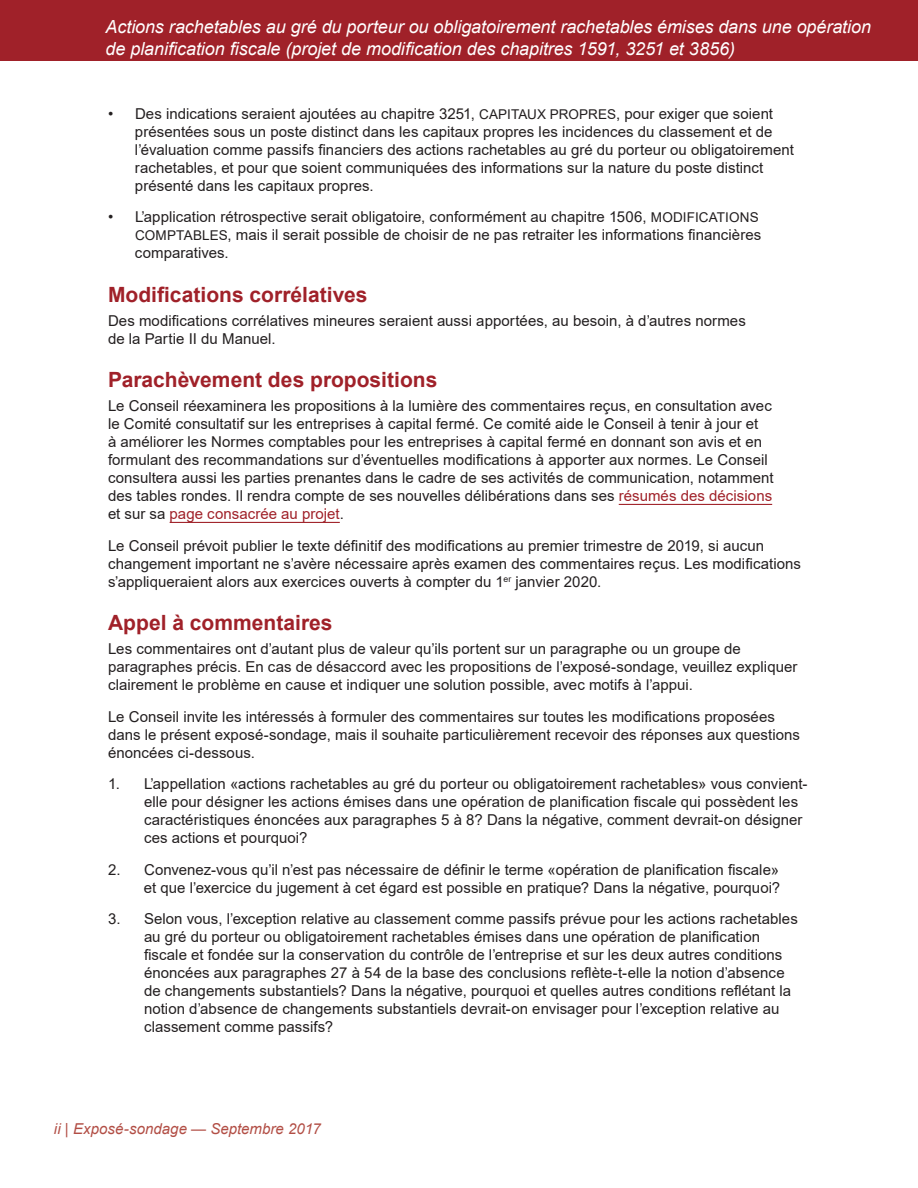
<style>
.page{position:relative;width:918px;height:1188px;background:#fff}
.page>*{position:absolute;margin:0;border:0;box-sizing:border-box;transform-origin:0 0}
.Pre_Content_-_Head_2{font:700 21px "Arial";color:#a02129}
.t1{font:italic 18px/21.6px "Arial";letter-spacing:-.005em;color:#fff}
.Pre_Content{font:15px/18px "Arial";letter-spacing:.005em;color:#231f20}
.Pre_Content_numbered{font:15px/18px "Arial";letter-spacing:.005em;color:#231f20}
.t2{font:italic 15px "Arial";color:#b24e45}
.s1{font-size:13.5px}
.s2{color:#a02129}
.s3{font-style:normal}
</style>
<div class="page">
<div style="left:0;top:0;width:918px;height:61px;background:#a02129"></div>
<hr style="left:619px;top:504px;width:153px;height:1px;background:#a02129">
<hr style="left:170px;top:522px;width:170px;height:1px;background:#a02129">
<p class="t1" style="left:106px;top:16px;width:767px">Actions rachetables au gré du porteur ou obligatoirement rachetables émises dans une opération de planification fiscale (projet de modification des chapitres 1591, 3251 et 3856)</p>
<p class="Pre_Content" style="left:135px;top:105px;width:660px;text-indent:-27px">• Des indications seraient ajoutées au chapitre 3251, <span class="s1">CAPITAUX PROPRES</span>, pour exiger que soient présentées sous un poste distinct dans les capitaux propres les incidences du classement et de l’évaluation comme passifs financiers des actions rachetables au gré du porteur ou obligatoirement rachetables, et pour que soient communiquées des informations sur la nature du poste distinct présenté dans les capitaux propres.</p>
<p class="Pre_Content" style="left:135px;top:208px;width:628px;text-indent:-27px">• L’application rétrospective serait obligatoire, conformément au chapitre 1506, <span class="s1">MODIFICATIONS<br>COMPTABLES</span>, mais il serait possible de choisir de ne pas retraiter les informations financières comparatives.</p>
<p class="Pre_Content_-_Head_2" style="left:108px;top:280px;width:261px">Modifications corrélatives</p>
<p class="Pre_Content" style="left:108px;top:312px;width:639px">Des modifications corrélatives mineures seraient aussi apportées, au besoin, à d’autres normes de la Partie II du Manuel.</p>
<p class="Pre_Content_-_Head_2" style="left:108px;top:365px;width:331px">Parachèvement des propositions</p>
<p class="Pre_Content" style="left:108px;top:397px;width:667px">Le Conseil réexaminera les propositions à la lumière des commentaires reçus, en consultation avec le Comité consultatif sur les entreprises à capital fermé. Ce comité aide le Conseil à tenir à jour et<br>à améliorer les Normes comptables pour les entreprises à capital fermé en donnant son avis et en formulant des recommandations sur d’éventuelles modifications à apporter aux normes. Le Conseil consultera aussi les parties prenantes dans le cadre de ses activités de communication, notamment des tables rondes. Il rendra compte de ses nouvelles délibérations dans ses <span class="s2">résumés des décisions </span>et sur sa <span class="s2">page consacrée au projet</span>.</p>
<p class="Pre_Content" style="left:108px;top:537px;width:695px">Le Conseil prévoit publier le texte définitif des modifications au premier trimestre de 2019, si aucun changement important ne s’avère nécessaire après examen des commentaires reçus. Les modifications s’appliqueraient alors aux exercices ouverts à compter du 1<sup>er</sup> janvier 2020.</p>
<p class="Pre_Content_-_Head_2" style="left:108px;top:608px;width:226px">Appel à commentaires</p>
<p class="Pre_Content" style="left:108px;top:640px;width:691px">Les commentaires ont d’autant plus de valeur qu’ils portent sur un paragraphe ou un groupe de paragraphes précis. En cas de désaccord avec les propositions de l’exposé-sondage, veuillez expliquer clairement le problème en cause et indiquer une solution possible, avec motifs à l’appui.</p>
<p class="Pre_Content" style="left:108px;top:708px;width:694px">Le Conseil invite les intéressés à formuler des commentaires sur toutes les modifications proposées dans le présent exposé-sondage, mais il souhaite particulièrement recevoir des réponses aux questions énoncées ci-dessous.</p>
<p class="Pre_Content_numbered" style="left:144px;top:775px;width:665px;text-indent:-36px">1. L’appellation «actions rachetables au gré du porteur ou obligatoirement rachetables» vous convient&shy;elle pour désigner les actions émises dans une opération de planification fiscale qui possèdent les caractéristiques énoncées aux paragraphes 5 à 8? Dans la négative, comment devrait-on désigner ces actions et pourquoi?</p>
<p class="Pre_Content_numbered" style="left:108px;top:861px;width:674px;text-align:right">2. Convenez-vous qu’il n’est pas nécessaire de définir le terme «opération de planification fiscale» et que l’exercice du jugement à cet égard est possible en pratique? Dans la négative, pourquoi?</p>
<p class="Pre_Content_numbered" style="left:144px;top:910px;width:655px;text-indent:-36px">3. Selon vous, l’exception relative au classement comme passifs prévue pour les actions rachetables au gré du porteur ou obligatoirement rachetables émises dans une opération de planification fiscale et fondée sur la conservation du contrôle de l’entreprise et sur les deux autres conditions énoncées aux paragraphes 27 à 54 de la base des conclusions reflète-t-elle la notion d’absence de changements substantiels? Dans la négative, pourquoi et quelles autres conditions reflétant la notion d’absence de changements substantiels devrait-on envisager pour l’exception relative au classement comme passifs?</p>
<p class="t2" style="left:54px;top:1119px;width:268px">ii <span class="s3">|</span> Exposé-sondage — Septembre 2017</p>
</div>
